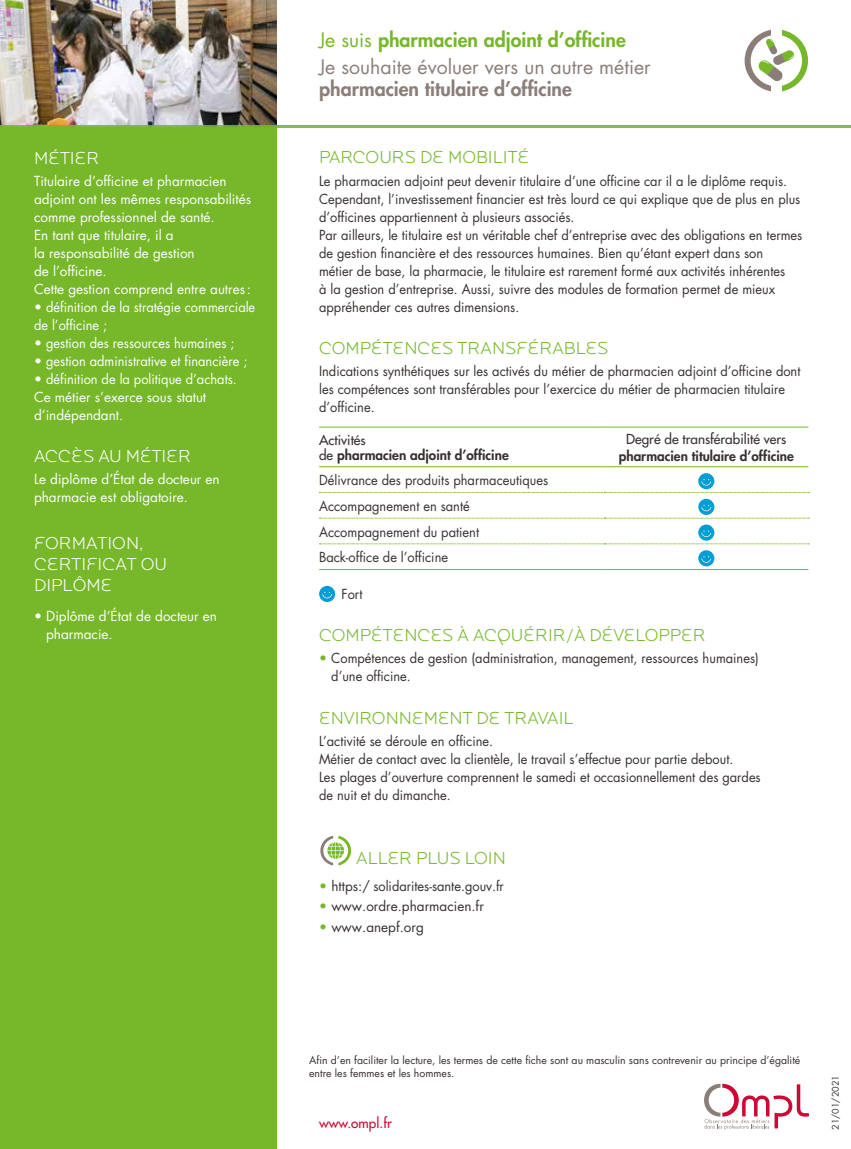
<style>
.page{position:relative;width:851px;height:1149px;background:#fff}
.page>*{position:absolute;margin:0;border:0;box-sizing:border-box;transform-origin:0 0}
.t1{font:19.5px/26.7px "Futura Std";color:#8b7e79}
.t2{font:800 19.5px "Futura Std";color:#8b7e79}
.t3{font:300 18px "Locator Display";color:#76b82a}
.t4{font:300 18px/21px "Locator Display";color:#fff}
.t5{font:13.5px/18px "Futura Std";color:#37302f;scale:.95 1}
.t6{font:13.5px/18px "Futura Std";color:#fff}
.t7{font:13.5px "Futura Std";color:#37302f}
.t8{font:800 13.5px/15px "Futura Std";color:#37302f}
.t9{font:500 13.5px "Futura Std";color:#37302f}
.t10{font:500 13.5px "Futura Std";color:#cc0935}
.t11{font:10.5px/12.6px "Futura Std";color:#37302f}
.t12{font:9px "Futura Std";color:#37302f}
.s1{color:#76b82a}
.s2{font-weight:800;color:#76b82a}
.s3{font-weight:500}
</style>
<div class="page">
<hr style="left:319px;top:426px;width:285px;height:1px;background:#76b82a">
<hr style="left:604px;top:426px;width:204px;height:1px;background:#76b82a">
<hr style="left:319px;top:466px;width:285px;height:1px;background:#76b82a">
<hr style="left:604px;top:466px;width:204px;height:1px;background:#76b82a">
<hr style="left:319px;top:569px;width:285px;height:1px;background:#76b82a">
<hr style="left:604px;top:569px;width:204px;height:1px;background:#76b82a">
<svg style="left:319px;top:473px;width:490px;height:45px"></svg>
<svg style="left:319px;top:524px;width:490px;height:20px"></svg>
<svg style="left:698px;top:550px;width:16px;height:16px"></svg>
<svg style="left:319px;top:585px;width:16px;height:17px"></svg>
<svg style="left:320px;top:835px;width:31px;height:30px"></svg>
<img style="left:0;top:0;width:276px;height:125px">
<hr style="left:0;top:125px;width:850px;height:3px;background:#76b82a">
<div style="left:0;top:128px;width:276px;height:1020px;background:#76b82a"></div>
<svg style="left:744px;top:30px;width:63px;height:61px"></svg>
<svg style="left:704px;top:1083px;width:104px;height:46px"></svg>
<h2 class="t4" style="left:34px;top:146px;width:67px">MÉTIER</h2>
<p class="t6" style="left:34px;top:172px;width:218px">Titulaire d’officine et pharmacien adjoint ont les mêmes responsabilités comme professionnel de santé.<br>En tant que titulaire, il a<br>la responsabilité de gestion<br>de l’officine.<br>Cette gestion comprend entre autres:</p>
<p class="t6" style="left:34px;top:298px;width:223px">• définition de la stratégie commerciale de l’officine ;</p>
<p class="t6" style="left:34px;top:334px;width:202px">• gestion des ressources humaines ;</p>
<p class="t6" style="left:34px;top:352px;width:215px">• gestion administrative et financière ;</p>
<p class="t6" style="left:34px;top:370px;width:204px">• définition de la politique d’achats.<br>Ce métier s’exerce sous statut d’indépendant.</p>
<h2 class="t4" style="left:34px;top:445px;width:158px">ACCÈS AU MÉTIER</h2>
<p class="t6" style="left:34px;top:470px;width:187px">Le diplôme d’État de docteur en pharmacie est obligatoire.</p>
<h2 class="t4" style="left:34px;top:531px;width:135px">FORMATION,<br>CERTIFICAT OU<br>DIPLÔME</h2>
<p class="t6" style="left:46px;top:606px;width:172px;text-indent:-12px">• Diplôme d’État de docteur en pharmacie.</p>
<h1 class="t1" style="left:319px;top:27px;width:333px"><span class="s1">Je suis</span> <span class="s2">pharmacien adjoint d’officine<br></span>Je souhaite évoluer vers un autre métier</h1>
<h1 class="t2" style="left:319px;top:77px;width:254px">pharmacien titulaire d’officine</h1>
<h2 class="t3" style="left:319px;top:146px;width:212px">PARCOURS DE MOBILITÉ</h2>
<p class="t5" style="left:319px;top:172px;width:510px">Le pharmacien adjoint peut devenir titulaire d’une officine car il a le diplôme requis.<br>Cependant, l’investissement financier est très lourd ce qui explique que de plus en plus d’officines appartiennent à plusieurs associés.<br>Par ailleurs, le titulaire est un véritable chef d’entreprise avec des obligations en termes de gestion financière et des ressources humaines. Bien qu’étant expert dans son<br>métier de base, la pharmacie, le titulaire est rarement formé aux activités inhérentes<br>à la gestion d’entreprise. Aussi, suivre des modules de formation permet de mieux appréhender ces autres dimensions.</p>
<h2 class="t3" style="left:319px;top:337px;width:291px">COMPÉTENCES TRANSFÉRABLES</h2>
<p class="t5" style="left:319px;top:362px;width:508px">Indications synthétiques sur les activés du métier de pharmacien adjoint d’officine dont les compétences sont transférables pour l’exercice du métier de pharmacien titulaire d’officine.</p>
<p class="t8" style="left:319px;top:432px;width:191px"><span class="s3">Activités<br>de</span> pharmacien adjoint d’officine</p>
<p class="t9" style="left:626px;top:430px;width:162px">Degré de transférabilité vers</p>
<p class="t8" style="left:618px;top:448px;width:177px">pharmacien titulaire d’officine</p>
<p class="t5" style="left:319px;top:467px;width:243px;line-height:25.7px">Délivrance des produits pharmaceutiques<br>Accompagnement en santé<br>Accompagnement du patient<br>Back-office de l’officine</p>
<p class="t5" style="left:341px;top:585px;width:24px">Fort</p>
<h2 class="t3" style="left:319px;top:624px;width:388px">COMPÉTENCES À ACQUÉRIR/À DÉVELOPPER</h2>
<p class="t5" style="left:331px;top:649px;width:451px;text-indent:-12px"><span class="s1">•</span> Compétences de gestion (administration, management, ressources humaines) d’une officine.</p>
<h2 class="t3" style="left:319px;top:706px;width:256px">ENVIRONNEMENT DE TRAVAIL</h2>
<p class="t5" style="left:319px;top:732px;width:466px">L’activité se déroule en officine.<br>Métier de contact avec la clientèle, le travail s’effectue pour partie debout.<br>Les plages d’ouverture comprennent le samedi et occasionnellement des gardes de nuit et du dimanche.</p>
<h2 class="t3" style="left:356px;top:846px;width:151px">ALLER PLUS LOIN</h2>
<p class="t7" style="left:319px;top:877px;width:186px"><span class="s1">•</span> https:/ solidarites-sante.gouv.fr</p>
<p class="t7" style="left:319px;top:897px;width:166px"><span class="s1">•</span> www.ordre.pharmacien.fr</p>
<p class="t7" style="left:319px;top:917px;width:106px"><span class="s1">•</span> www.anepf.org</p>
<p class="t11" style="left:309px;top:1053px;width:492px">Afin d’en faciliter la lecture, les termes de cette fiche sont au masculin sans contrevenir au principe d’égalité entre les femmes et les hommes.</p>
<p class="t10" style="left:319px;top:1113px;width:74px">www.ompl.fr</p>
<p class="t12" style="left:829px;top:1129px;width:56px;rotate:-90deg">21/01/2021</p>
</div>
